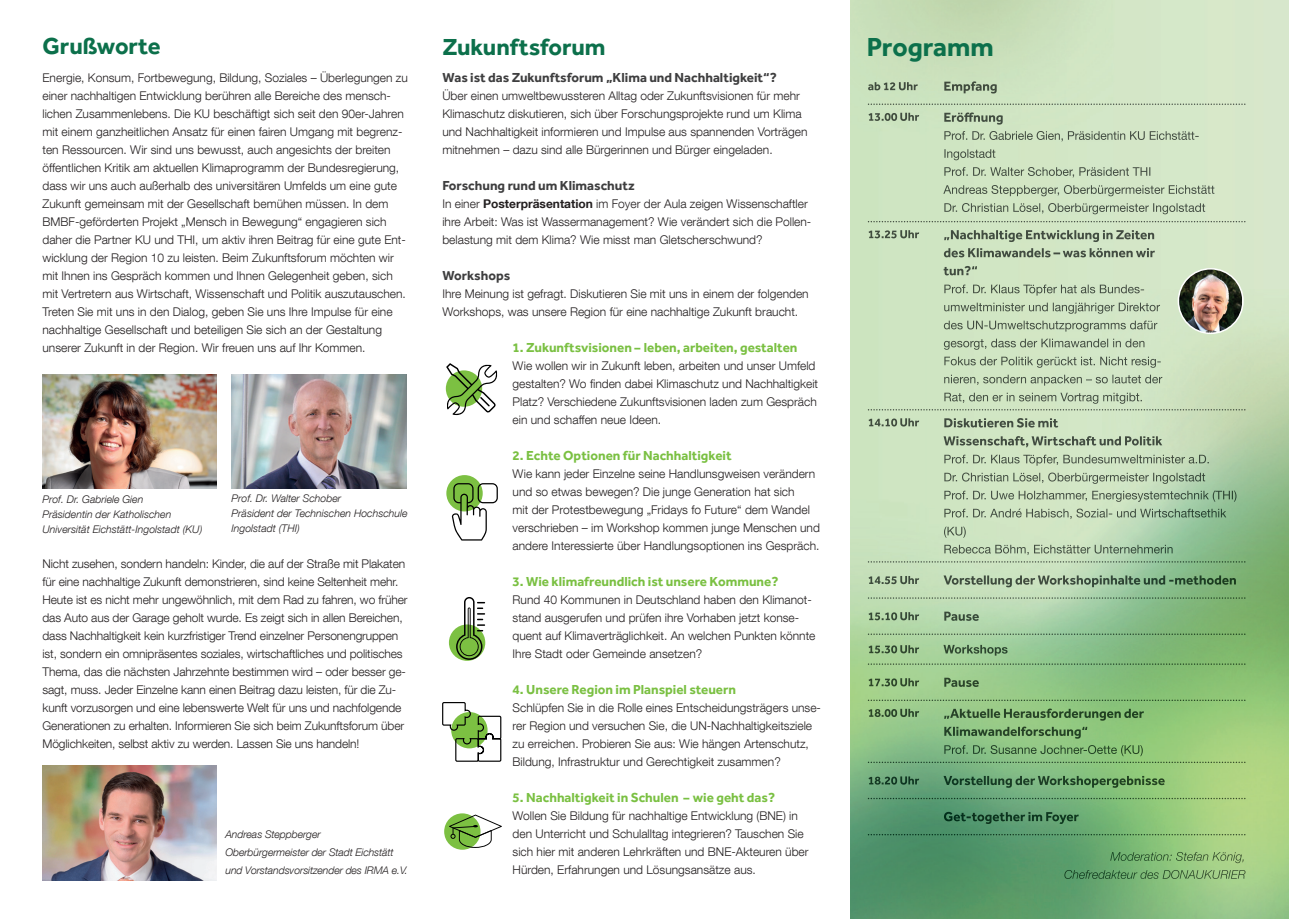
<style>
.page{position:relative;width:1289px;height:919px;background:#fff}
.page>*{position:absolute;margin:0;border:0;box-sizing:border-box;transform-origin:0 0}
.t1{font:700 27px "Effra";color:#0c704b}
.t2{font:700 24px "Effra";color:#0c704b}
.t3{font:700 13.5px "Effra";color:#7ac042}
.t4{font:700 13.5px "Effra";color:#3e3e3f}
.t5{font:300 12px/18px "Helvetica Neue LT Com";color:#231f20}
.t6{font:italic 300 10.5px/15px "Helvetica Neue LT Com";color:#231f20}
.s1{font-weight:700}
.s2{font-size:12px;color:#79c044}
</style>
<div class="page">
<img style="left:232px;top:374px;width:174px;height:114px">
<img style="left:43px;top:374px;width:174px;height:114px">
<img style="left:43px;top:765px;width:174px;height:115px">
<img style="left:850px;top:0;width:438px;height:918px">
<img style="left:873px;top:103px;width:68px;height:2px">
<img style="left:1174px;top:103px;width:68px;height:2px">
<img style="left:873px;top:221px;width:68px;height:1px">
<img style="left:1174px;top:221px;width:68px;height:1px">
<img style="left:873px;top:409px;width:68px;height:1px">
<img style="left:1174px;top:409px;width:68px;height:1px">
<img style="left:873px;top:561px;width:68px;height:1px">
<img style="left:1174px;top:561px;width:68px;height:1px">
<img style="left:873px;top:597px;width:68px;height:1px">
<img style="left:1174px;top:597px;width:68px;height:1px">
<img style="left:873px;top:633px;width:68px;height:2px">
<img style="left:1174px;top:633px;width:68px;height:2px">
<img style="left:873px;top:663px;width:68px;height:1px">
<img style="left:1174px;top:663px;width:68px;height:1px">
<img style="left:873px;top:699px;width:68px;height:2px">
<img style="left:1174px;top:699px;width:68px;height:2px">
<img style="left:873px;top:761px;width:68px;height:2px">
<img style="left:1174px;top:761px;width:68px;height:2px">
<img style="left:873px;top:797px;width:68px;height:2px">
<img style="left:1174px;top:797px;width:68px;height:2px">
<img style="left:873px;top:833px;width:68px;height:2px">
<img style="left:1174px;top:833px;width:68px;height:2px">
<img style="left:868px;top:82px;width:49px;height:8px">
<img style="left:944px;top:81px;width:52px;height:12px">
<img style="left:868px;top:113px;width:51px;height:8px">
<img style="left:944px;top:112px;width:58px;height:13px">
<img style="left:944px;top:131px;width:254px;height:10px">
<img style="left:944px;top:149px;width:51px;height:11px">
<img style="left:944px;top:167px;width:207px;height:10px">
<img style="left:943px;top:185px;width:271px;height:11px">
<img style="left:944px;top:203px;width:261px;height:11px">
<img style="left:868px;top:230px;width:51px;height:8px">
<img style="left:944px;top:230px;width:210px;height:12px">
<img style="left:943px;top:248px;width:211px;height:9px">
<img style="left:943px;top:266px;width:34px;height:9px">
<img style="left:944px;top:284px;width:200px;height:11px">
<img style="left:944px;top:302px;width:215px;height:12px">
<img style="left:943px;top:320px;width:214px;height:12px">
<img style="left:943px;top:338px;width:202px;height:12px">
<img style="left:944px;top:356px;width:216px;height:12px">
<img style="left:944px;top:374px;width:218px;height:11px">
<img style="left:944px;top:392px;width:197px;height:12px">
<img style="left:868px;top:418px;width:51px;height:8px">
<img style="left:944px;top:418px;width:114px;height:9px">
<img style="left:943px;top:436px;width:219px;height:11px">
<img style="left:944px;top:454px;width:264px;height:11px">
<img style="left:944px;top:472px;width:261px;height:12px">
<img style="left:944px;top:490px;width:292px;height:12px">
<img style="left:944px;top:508px;width:282px;height:11px">
<img style="left:944px;top:526px;width:21px;height:11px">
<img style="left:944px;top:544px;width:228px;height:11px">
<img style="left:868px;top:576px;width:51px;height:8px">
<img style="left:943px;top:575px;width:292px;height:12px">
<img style="left:868px;top:612px;width:51px;height:8px">
<img style="left:944px;top:611px;width:34px;height:9px">
<img style="left:868px;top:645px;width:51px;height:8px">
<img style="left:943px;top:644px;width:64px;height:11px">
<img style="left:868px;top:678px;width:51px;height:8px">
<img style="left:944px;top:677px;width:34px;height:10px">
<img style="left:868px;top:708px;width:51px;height:9px">
<img style="left:944px;top:708px;width:199px;height:12px">
<img style="left:944px;top:726px;width:144px;height:12px">
<img style="left:944px;top:745px;width:198px;height:11px">
<img style="left:868px;top:776px;width:51px;height:8px">
<img style="left:943px;top:775px;width:221px;height:12px">
<img style="left:944px;top:811px;width:134px;height:12px">
<img style="left:1110px;top:851px;width:135px;height:12px">
<img style="left:1064px;top:869px;width:181px;height:9px">
<svg style="left:446px;top:363px;width:51px;height:52px"></svg>
<div style="left:446px;top:475px;width:36px;height:36px;background:#7cc042;border-radius:50%"></div>
<svg style="left:452px;top:483px;width:46px;height:57px"></svg>
<div style="left:449px;top:624px;width:36px;height:36px;background:#7cc042;border-radius:50%"></div>
<svg style="left:456px;top:597px;width:29px;height:62px"></svg>
<svg style="left:442px;top:702px;width:59px;height:59px"></svg>
<img style="left:1178px;top:269px;width:63px;height:64px">
<div style="left:1177px;top:268px;width:66px;height:66px;border:2px solid #fff;border-radius:50%"></div>
<div style="left:444px;top:813px;width:36px;height:36px;background:#7cc042;border-radius:50%"></div>
<svg style="left:449px;top:814px;width:53px;height:33px"></svg>
<h2 class="t2" style="left:43px;top:32px;width:120px">Grußworte</h2>
<p class="t5" style="left:43px;top:68px;width:367px">Energie, Konsum, Fortbewegung, Bildung, Soziales – Überlegungen zu einer nachhaltigen Entwicklung berühren alle Bereiche des mensch&shy;lichen Zusammenlebens. Die KU beschäftigt sich seit den 90er-Jahren mit einem ganzheitlichen Ansatz für einen fairen Umgang mit begrenz&shy;ten Ressourcen. Wir sind uns bewusst, auch angesichts der breiten öffentlichen Kritik am aktuellen Klimaprogramm der Bundesregierung, dass wir uns auch außerhalb des universitären Umfelds um eine gute Zukunft gemeinsam mit der Gesellschaft bemühen müssen. In dem BMBF-geförderten Projekt „Mensch in Bewegung“ engagieren sich daher die Partner KU und THI, um aktiv ihren Beitrag für eine gute Ent&shy;wicklung der Region 10 zu leisten. Beim Zukunftsforum möchten wir mit Ihnen ins Gespräch kommen und Ihnen Gelegenheit geben, sich mit Vertretern aus Wirtschaft, Wissenschaft und Politik auszutauschen.<br>Treten Sie mit uns in den Dialog, geben Sie uns Ihre Impulse für eine nachhaltige Gesellschaft und beteiligen Sie sich an der Gestaltung unserer Zukunft in der Region. Wir freuen uns auf Ihr Kommen.</p>
<p class="t6" style="left:43px;top:491px;width:161px">Prof. Dr. Gabriele Gien<br>Präsidentin der Katholischen<br>Universität Eichstätt-Ingolstadt (KU)</p>
<p class="t6" style="left:232px;top:490px;width:177px">Prof. Dr. Walter Schober<br>Präsident der Technischen Hochschule<br>Ingolstadt (THI)</p>
<p class="t5" style="left:43px;top:554px;width:366px">Nicht zusehen, sondern handeln: Kinder, die auf der Straße mit Plakaten für eine nachhaltige Zukunft demonstrieren, sind keine Seltenheit mehr.<br>Heute ist es nicht mehr ungewöhnlich, mit dem Rad zu fahren, wo früher das Auto aus der Garage geholt wurde. Es zeigt sich in allen Bereichen, dass Nachhaltigkeit kein kurzfristiger Trend einzelner Personengruppen ist, sondern ein omnipräsentes so ziales, wirtschaftliches und politisches Thema, das die nächsten Jahrzehnte bestimmen wird – oder besser ge&shy;sagt, muss. Jeder Einzelne kann einen Beitrag dazu leisten, für die Zu&shy;kunft vorzusorgen und eine lebenswerte Welt für uns und nachfolgende Generationen zu erhalten. Informieren Sie sich beim Zukunftsforum über Möglichkeiten, selbst aktiv zu werden. Lassen Sie uns handeln!</p>
<p class="t6" style="left:225px;top:825px;width:184px;line-height:18px">Andreas Steppberger<br>Oberbürgermeister der Stadt Eichstätt und Vorstandsvorsitzender des IRMA e.V.</p>
<h2 class="t2" style="left:442px;top:32px;width:165px">Zukunftsforum</h2>
<p class="t4" style="left:442px;top:69px;width:336px">Was ist das Zukunftsforum „Klima und Nachhaltigkeit“?</p>
<p class="t5" style="left:442px;top:86px;width:366px">Über einen umweltbewussteren Alltag oder Zukunftsvisionen für mehr Klimaschutz diskutieren, sich über Forschungsprojekte rund um Klima und Nachhaltigkeit informieren und Impulse aus spannenden Vorträgen mitnehmen – dazu sind alle Bürgerinnen und Bürger eingeladen.</p>
<p class="t4" style="left:442px;top:177px;width:194px">Forschung rund um Klimaschutz</p>
<p class="t5" style="left:442px;top:194px;width:370px">In einer <span class="s1">Posterpräsentation</span> im Foyer der Aula zeigen Wissenschaftler ihre Arbeit: Was ist Wassermanagement? Wie verändert sich die Pollen&shy;belastung mit dem Klima? Wie misst man Gletscherschwund?</p>
<p class="t4" style="left:442px;top:267px;width:69px">Workshops</p>
<p class="t5" style="left:442px;top:284px;width:368px">Ihre Meinung ist gefragt. Diskutieren Sie mit uns in einem der folgenden<br>Workshops, was unsere Region für eine nachhaltige Zukunft braucht.</p>
<p class="t3" style="left:512px;top:339px;width:286px">1. Zukunftsvisionen <span class="s2">–</span> leben, arbeiten, gestalten</p>
<p class="t5" style="left:512px;top:356px;width:307px">Wie wollen wir in Zukunft leben, arbeiten und unser Umfeld gestalten? Wo finden dabei Klimaschutz und Nachhaltigkeit Platz? Verschiedene Zukunftsvisionen laden zum Gespräch ein und schaffen neue Ideen.</p>
<p class="t3" style="left:512px;top:447px;width:220px">2. Echte Optionen für Nachhaltigkeit</p>
<p class="t5" style="left:512px;top:464px;width:309px">Wie kann jeder Einzelne seine Handlunsgweisen verändern und so etwas bewegen? Die junge Generation hat sich<br>mit der Protestbewegung „Fridays fo Future“ dem Wandel verschrieben – im Workshop kommen junge Menschen und andere Interessierte über Handlungsoptionen ins Gespräch.</p>
<p class="t3" style="left:512px;top:573px;width:267px">3. Wie klimafreundlich ist unsere Kommune?</p>
<p class="t5" style="left:512px;top:590px;width:304px">Rund 40 Kommunen in Deutschland haben den Klimanot&shy;stand ausgerufen und prüfen ihre Vorhaben jetzt konse&shy;quent auf Klimaverträglichkeit. An welchen Punkten könnte Ihre Stadt oder Gemeinde ansetzen?</p>
<p class="t3" style="left:512px;top:681px;width:225px">4. Unsere Region im Planspiel steuern</p>
<p class="t5" style="left:512px;top:698px;width:310px">Schlüpfen Sie in die Rolle eines Entscheidungsträgers unse&shy;rer Region und versuchen Sie, die UN-Nachhaltigkeitsziele zu erreichen. Probieren Sie aus: Wie hängen Artenschutz, Bildung, Infrastruktur und Gerechtigkeit zusammen?</p>
<p class="t3" style="left:512px;top:789px;width:264px">5. Nachhaltigkeit in Schulen <span class="s2">–</span> wie geht das?</p>
<p class="t5" style="left:512px;top:806px;width:297px">Wollen Sie Bildung für nachhaltige Entwicklung (BNE) in den Unterricht und Schulalltag integrieren? Tauschen Sie sich hier mit anderen Lehrkräften und BNE-Akteuren über Hürden, Erfahrungen und Lösungsansätze aus.</p>
<h1 class="t1" style="left:866px;top:31px;width:128px">Programm</h1>
</div>
